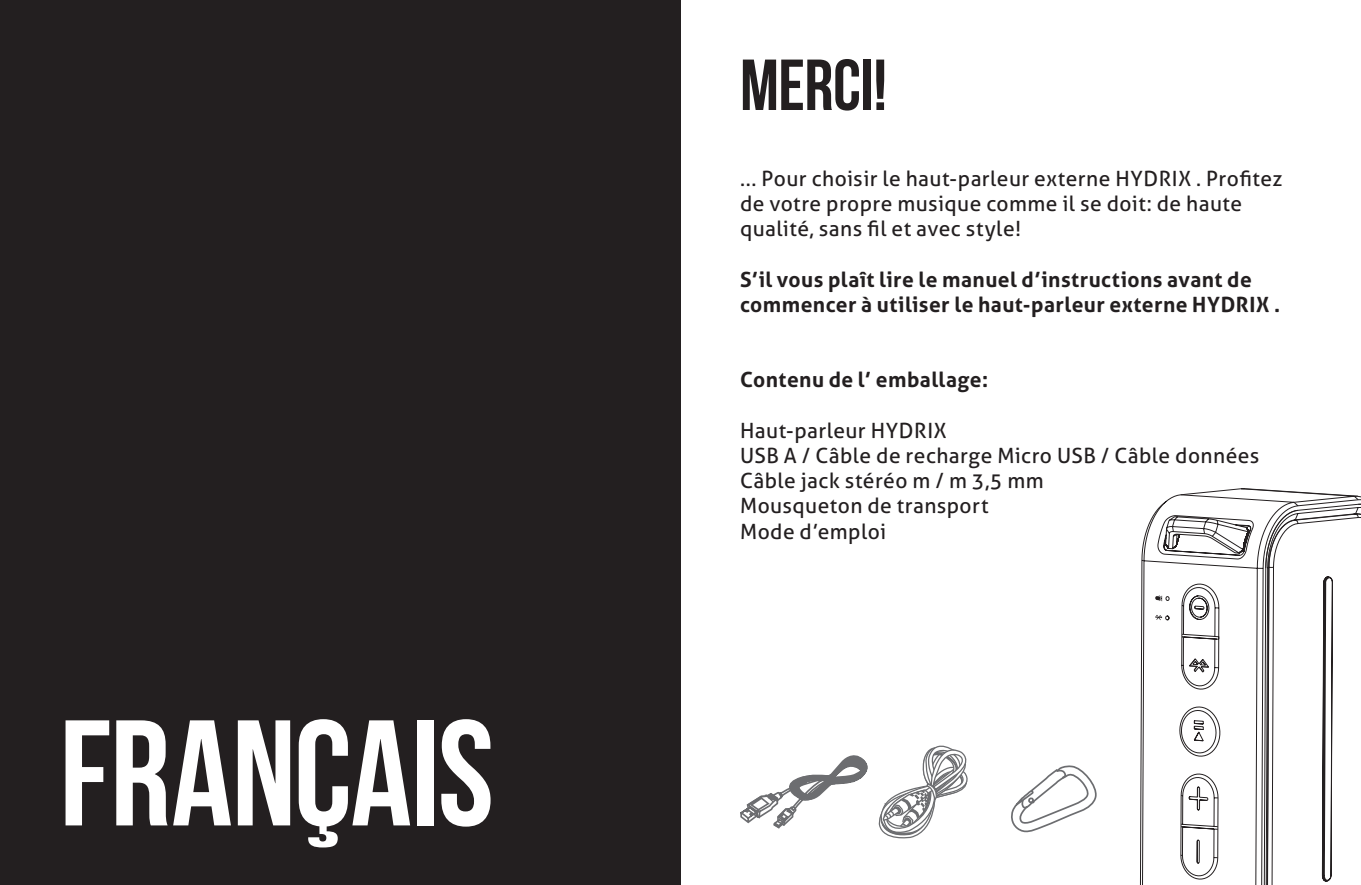
<style>
.page{position:relative;width:1361px;height:885px;background:#fff}
.page>*{position:absolute;margin:0;border:0;box-sizing:border-box;transform-origin:0 0}
.t1{font:150px "Bebas Neue";letter-spacing:-.005em;color:#fff}
.t2{font:72px "Bebas Neue";letter-spacing:-.005em;color:#231f20}
.t3{font:21px/25.2px "Aller";letter-spacing:.02em;color:#231f20}
.t4{font:700 21px/25.2px "Aller";letter-spacing:.02em;color:#231f20}
</style>
<div class="page">
<div style="left:0;top:0;width:680px;height:884px;background:#231f20"></div>
<svg style="left:1140px;top:488px;width:221px;height:396px"></svg>
<svg style="left:1321px;top:575px;width:12px;height:306px"></svg>
<svg style="left:1155px;top:614px;width:7px;height:6px"></svg>
<svg style="left:1155px;top:595px;width:7px;height:6px"></svg>
<svg style="left:1011px;top:765px;width:86px;height:68px"></svg>
<svg style="left:740px;top:745px;width:228px;height:94px"></svg>
<h1 class="t1" style="left:60px;top:691px;width:436px">FRANÇAIS</h1>
<h2 class="t2" style="left:740px;top:46px;width:149px">MERCI!</h2>
<p class="t3" style="left:740px;top:165px;width:544px">... Pour choisir le haut-parleur externe HYDRIX . Profitez de votre propre musique comme il se doit: de haute qualité, sans fil et avec style!</p>
<p class="t4" style="left:740px;top:266px;width:541px">S’il vous plaît lire le manuel d’instructions avant de commencer à utiliser le haut-parleur externe HYDRIX .</p>
<p class="t4" style="left:740px;top:367px;width:250px">Contenu de l’ emballage:</p>
<p class="t3" style="left:740px;top:417px;width:521px">Haut-parleur HYDRIX<br>USB A / Câble de recharge Micro USB / Câble données<br>Câble jack stéréo m / m 3,5 mm<br>Mousqueton de transport<br>Mode d’emploi</p>
</div>
